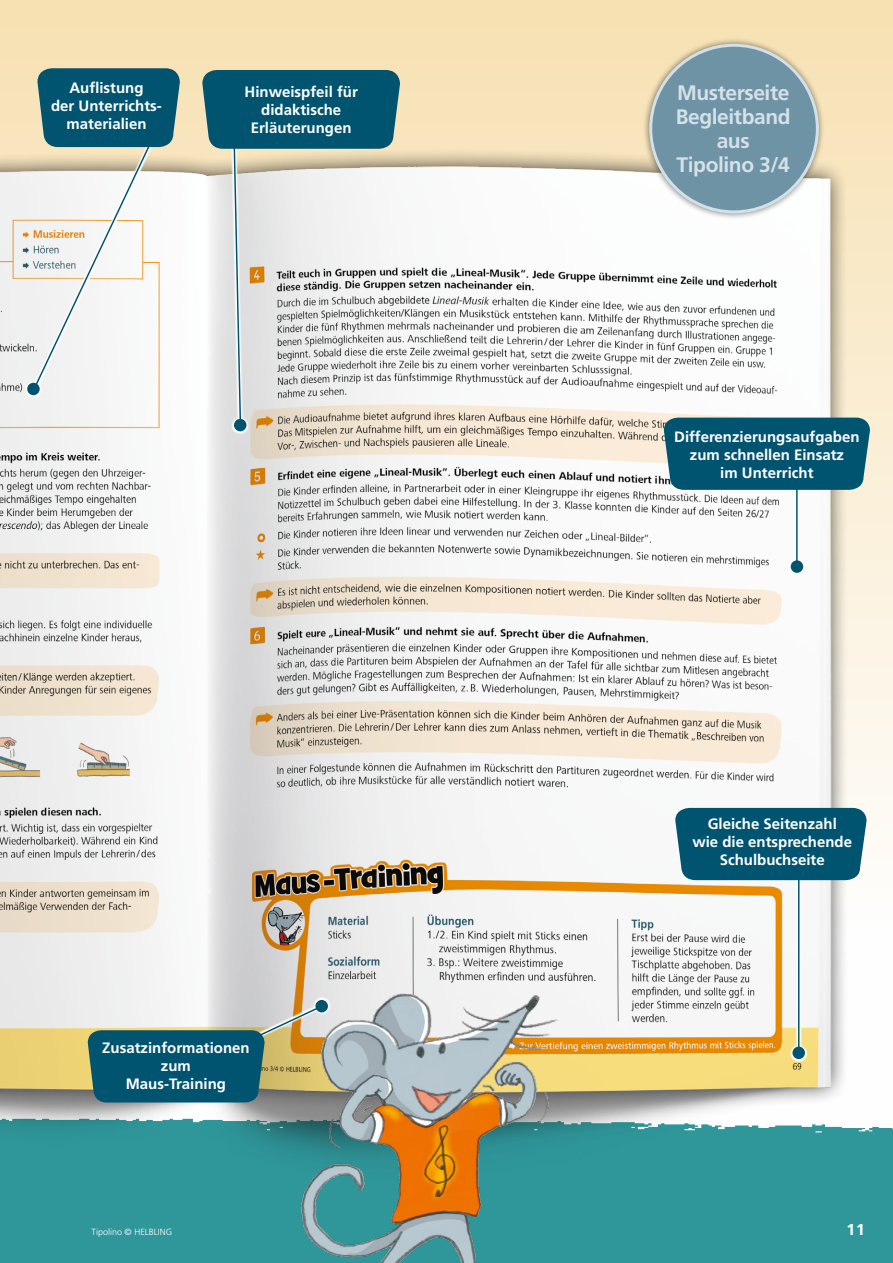
<style>
.page{position:relative;width:893px;height:1263px;background:#fff}
.page>*{position:absolute;margin:0;border:0;box-sizing:border-box;transform-origin:0 0}
.WF_Head_2{font:700 21px "Frutiger LT Std";letter-spacing:-.02em;color:#d5e1e9}
.t1{font:700 16.5px "Frutiger Next Pro";color:#fff}
.Ausigelung{font:700 15px/18px "Frutiger LT Std";color:#fff;text-align:center}
.t2{font:300 9px "Frutiger LT Std";color:#fff}
</style>
<div class="page">
<div style="left:0;top:0;width:893px;height:1202px;background:#f7e1b2"></div>
<div style="left:0;top:1155px;width:893px;height:108px;background:#2f969a"></div>
<img style="left:0;top:134px;width:893px;height:1021px">
<div style="left:234px;top:419px;width:12px;height:12px;background:#005470;border-radius:50%"></div>
<svg style="left:790px;top:880px;width:18px;height:182px;fill:#f7f8f8"></svg>
<hr style="left:798px;top:858px;width:1px;height:195px;background:#005470">
<div style="left:792px;top:1046px;width:13px;height:13px;background:#005470;border-radius:50%"></div>
<div style="left:788px;top:479px;width:18px;height:97px;background:#fff"></div>
<hr style="left:796px;top:482px;width:2px;height:87px;background:#005470">
<div style="left:791px;top:560px;width:12px;height:13px;background:#005470;border-radius:50%"></div>
<svg style="left:24px;top:136px;width:131px;height:262px;fill:#f0f0f1"></svg>
<div style="left:27px;top:383px;width:13px;height:12px;background:#005470;border-radius:50%"></div>
<div style="left:664px;top:418px;width:206px;height:72px;background:#005470"></div>
<svg style="left:202px;top:70px;width:198px;height:357px"></svg>
<svg style="left:33px;top:68px;width:147px;height:321px"></svg>
<div style="left:675px;top:808px;width:192px;height:72px;background:#005470"></div>
<img style="left:213px;top:971px;width:440px;height:292px">
<div style="left:643px;top:37px;width:183px;height:183px;background:#000;opacity:.5"></div>
<div style="left:651px;top:45px;width:166px;height:167px;background:#6d93a5;border-radius:50%"></div>
<svg style="left:237px;top:997px;width:94px;height:51px"></svg>
<svg style="left:315px;top:1000px;width:13px;height:12px"></svg>
<svg style="left:88px;top:1003px;width:238px;height:99px"></svg>
<p class="Ausigelung" style="left:69px;top:79px;width:76px">Auflistung</p>
<p class="Ausigelung" style="left:51px;top:97px;width:112px">der Unterrichts-</p>
<p class="Ausigelung" style="left:67px;top:115px;width:82px">materialien</p>
<p class="Ausigelung" style="left:245px;top:82px;width:115px">Hinweispfeil für didaktische</p>
<p class="Ausigelung" style="left:251px;top:118px;width:102px">Erläuterungen</p>
<p class="Ausigelung" style="left:102px;top:1039px;width:149px">Zusatzinformationen zum</p>
<p class="Ausigelung" style="left:126px;top:1075px;width:102px">Maus-Training</p>
<p class="WF_Head_2" style="left:677px;top:81px;width:114px">Musterseite</p>
<p class="WF_Head_2" style="left:676px;top:105px;width:116px">Begleitband</p>
<p class="WF_Head_2" style="left:717px;top:129px;width:34px">aus</p>
<p class="WF_Head_2" style="left:677px;top:153px;width:115px">Tipolino 3/4</p>
<p class="Ausigelung" style="left:674px;top:428px;width:187px">Differenzierungsaufgaben zum schnellen Einsatz</p>
<p class="Ausigelung" style="left:720px;top:464px;width:95px">im Unterricht</p>
<p class="Ausigelung" style="left:708px;top:815px;width:131px">Gleiche Seitenzahl</p>
<p class="Ausigelung" style="left:692px;top:833px;width:161px">wie die entsprechende</p>
<p class="Ausigelung" style="left:720px;top:851px;width:106px">Schulbuchseite</p>
<p class="t2" style="left:91px;top:1227px;width:82px">Tipolino © HELBLING</p>
<p class="t1" style="left:846px;top:1220px;width:21px">11</p>
</div>
